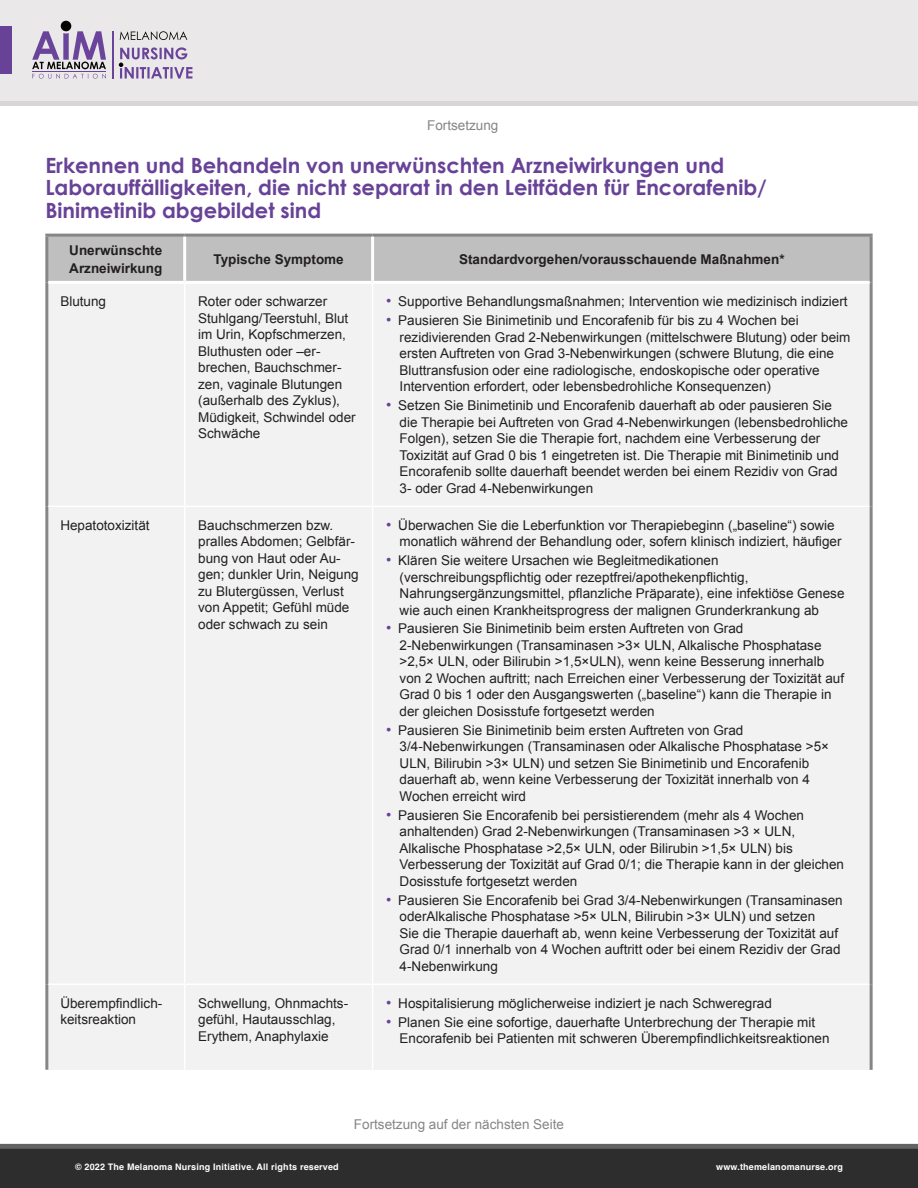
<style>
.page{position:relative;width:918px;height:1188px;background:#fff}
.page>*{position:absolute;margin:0;border:0;box-sizing:border-box;transform-origin:0 0}
.t1{font:700 21px/22.5px "Century Gothic";color:#684297}
.Table_Text_2__Append{font:13.5px/16.5px "Arial";color:#231f20}
.Colnum_Title{font:700 13.5px/18px "Arial";color:#231f20}
.t2{font:13.5px "Arial";color:#878586}
.t3{font:700 9px "Helvetica";letter-spacing:.02em;color:#fff}
.s1{font-size:15px;color:#684297}
</style>
<div class="page">
<div style="left:0;top:0;width:918px;height:101px;background:#eae8e8"></div>
<div style="left:0;top:101px;width:918px;height:5px;background:#d9d6d7"></div>
<div style="left:0;top:26px;width:12px;height:48px;background:#684297"></div>
<svg style="left:32px;top:31px;width:74px;height:48px"></svg>
<div style="left:61px;top:21px;width:10px;height:10px;background:#040503;border-radius:50%"></div>
<hr style="left:112px;top:31px;width:2px;height:48px;background:#6a449b">
<svg style="left:120px;top:31px;width:67px;height:9px"></svg>
<svg style="left:119px;top:47px;width:73px;height:32px"></svg>
<div style="left:48px;top:237px;width:822px;height:44px;background:#bfbfbf"></div>
<div style="left:48px;top:284px;width:822px;height:786px;background:#f2f2f2"></div>
<hr style="left:45px;top:237px;width:3px;height:45px;background:#878586">
<hr style="left:45px;top:234px;width:140px;height:3px;background:#878586">
<hr style="left:185px;top:234px;width:188px;height:3px;background:#878586">
<hr style="left:373px;top:234px;width:500px;height:3px;background:#878586">
<hr style="left:45px;top:282px;width:3px;height:224px;background:#878586">
<hr style="left:45px;top:506px;width:3px;height:478px;background:#878586">
<hr style="left:45px;top:984px;width:3px;height:86px;background:#878586">
<hr style="left:870px;top:237px;width:3px;height:45px;background:#878586">
<hr style="left:184px;top:284px;width:1px;height:222px;background:#fff">
<hr style="left:372px;top:284px;width:1px;height:222px;background:#fff">
<hr style="left:48px;top:506px;width:137px;height:1px;background:#fff">
<hr style="left:185px;top:506px;width:188px;height:1px;background:#fff">
<hr style="left:184px;top:507px;width:1px;height:477px;background:#fff">
<hr style="left:373px;top:506px;width:497px;height:1px;background:#fff">
<hr style="left:372px;top:507px;width:1px;height:477px;background:#fff">
<hr style="left:48px;top:984px;width:137px;height:1px;background:#fff">
<hr style="left:185px;top:984px;width:188px;height:1px;background:#fff">
<hr style="left:373px;top:984px;width:497px;height:1px;background:#fff">
<hr style="left:184px;top:985px;width:1px;height:85px;background:#fff">
<hr style="left:372px;top:985px;width:1px;height:85px;background:#fff">
<hr style="left:870px;top:282px;width:3px;height:224px;background:#878586">
<hr style="left:870px;top:506px;width:3px;height:478px;background:#878586">
<hr style="left:870px;top:984px;width:3px;height:86px;background:#878586">
<hr style="left:183px;top:237px;width:3px;height:44px;background:#fff">
<hr style="left:371px;top:237px;width:3px;height:44px;background:#fff">
<div style="left:0;top:1149px;width:918px;height:39px;background:#2e2d2e"></div>
<svg style="left:0;top:1144px;width:918px;height:5px;background:#616060"></svg>
<p class="t2" style="left:427px;top:117px;width:73px">Fortsetzung</p>
<p class="t1" style="left:45px;top:153px;width:723px">Erkennen und Behandeln von unerwünschten Arzneiwirkungen und<br>Laborauffälligkeiten, die nicht separat in den Leitfäden für Encorafenib/<br>Binimetinib abgebildet sind</p>
<p class="Colnum_Title" style="left:69px;top:241px;width:95px">Unerwünschte<br>Arzneiwirkung</p>
<p class="Colnum_Title" style="left:213px;top:250px;width:132px">Typische Symptome</p>
<p class="Colnum_Title" style="left:459px;top:250px;width:327px">Standardvorgehen/vorausschauende Maßnahmen*</p>
<p class="Table_Text_2__Append" style="left:60px;top:294px;width:47px">Blutung</p>
<p class="Table_Text_2__Append" style="left:198px;top:294px;width:159px">Roter oder schwarzer<br>Stuhlgang/Teerstuhl, Blut im Urin, Kopfschmerzen,<br>Bluthusten oder –er&shy;brechen, Bauchschmer&shy;zen, vaginale Blutungen (außerhalb des Zyklus),<br>Müdigkeit, Schwindel oder<br>Schwäche</p>
<p class="Table_Text_2__Append" style="left:386px;top:294px;width:463px"><span class="s1">•</span> Supportive Behandlungsmaßnahmen; Intervention wie medizinisch indiziert</p>
<p class="Table_Text_2__Append" style="left:400px;top:313px;width:452px;text-indent:-14px"><span class="s1">•</span> Pausieren Sie Binimetinib und Encorafenib für bis zu 4 Wochen bei rezidivierenden Grad 2-Nebenwirkungen (mittelschwere Blutung) oder beim ersten Auftreten von Grad 3-Nebenwirkungen (schwere Blutung, die eine Bluttransfusion oder eine radiologische, endoskopische oder operative Intervention erfordert, oder lebensbedrohliche Konsequenzen)</p>
<p class="Table_Text_2__Append" style="left:400px;top:397px;width:450px;text-indent:-14px"><span class="s1">•</span> Setzen Sie Binimetinib und Encorafenib dauerhaft ab oder pausieren Sie die Therapie bei Auftreten von Grad 4-Nebenwirkungen (lebensbedrohliche Folgen), setzen Sie die Therapie fort, nachdem eine Verbesserung der Toxizität auf Grad 0 bis 1 eingetreten ist. Die Therapie mit Binimetinib und Encorafenib sollte dauerhaft beendet werden bei einem Rezidiv von Grad 3- oder Grad 4-Nebenwirkungen</p>
<p class="Table_Text_2__Append" style="left:60px;top:517px;width:91px">Hepatotoxizität</p>
<p class="Table_Text_2__Append" style="left:198px;top:517px;width:162px">Bauchschmerzen bzw. pralles Abdomen; Gelbfär&shy;bung von Haut oder Au&shy;gen; dunkler Urin, Neigung zu Blutergüssen, Verlust von Appetit; Gefühl müde oder schwach zu sein</p>
<p class="Table_Text_2__Append" style="left:400px;top:517px;width:443px;text-indent:-14px"><span class="s1">•</span> Überwachen Sie die Leberfunktion vor Therapiebeginn („baseline“) sowie monatlich während der Behandlung oder, sofern klinisch indiziert, häufiger</p>
<p class="Table_Text_2__Append" style="left:400px;top:552px;width:446px;text-indent:-14px"><span class="s1">•</span> Klären Sie weitere Ursachen wie Begleitmedikationen (verschreibungspflichtig oder rezeptfrei/apothekenpflichtig, Nahrungsergänzungsmittel, pflanzliche Präparate), eine infektiöse Genese wie auch einen Krankheitsprogress der malignen Grunderkrankung ab</p>
<p class="Table_Text_2__Append" style="left:400px;top:621px;width:446px;text-indent:-14px"><span class="s1">•</span> Pausieren Sie Binimetinib beim ersten Auftreten von Grad 2-Nebenwirkungen (Transaminasen &gt;3× ULN, Alkalische Phosphatase &gt;2,5× ULN, oder Bilirubin &gt;1,5×ULN), wenn keine Besserung innerhalb von 2 Wochen auftritt; nach Erreichen einer Verbesserung der Toxizität auf Grad 0 bis 1 oder den Ausgangswerten („baseline“) kann die Therapie in der gleichen Dosisstufe fortgesetzt werden</p>
<p class="Table_Text_2__Append" style="left:400px;top:722px;width:431px;text-indent:-14px"><span class="s1">•</span> Pausieren Sie Binimetinib beim ersten Auftreten von Grad 3/4-Nebenwirkungen (Transaminasen oder Alkalische Phosphatase &gt;5× ULN, Bilirubin &gt;3× ULN) und setzen Sie Binimetinib und Encorafenib dauerhaft ab, wenn keine Verbesserung der Toxizität innerhalb von 4<br>Wochen erreicht wird</p>
<p class="Table_Text_2__Append" style="left:400px;top:807px;width:446px;text-indent:-14px"><span class="s1">•</span> Pausieren Sie Encorafenib bei persistierendem (mehr als 4 Wochen anhaltenden) Grad 2-Nebenwirkungen (Transaminasen &gt;3 × ULN, Alkalische Phosphatase &gt;2,5× ULN, oder Bilirubin &gt;1,5× ULN) bis Verbesserung der Toxizität auf Grad 0/1; die Therapie kann in der gleichen Dosisstufe fortgesetzt werden</p>
<p class="Table_Text_2__Append" style="left:400px;top:892px;width:445px;text-indent:-14px"><span class="s1">•</span> Pausieren Sie Encorafenib bei Grad 3/4-Nebenwirkungen (Transaminasen oderAlkalische Phosphatase &gt;5× ULN, Bilirubin &gt;3× ULN) und setzen<br>Sie die Therapie dauerhaft ab, wenn keine Verbesserung der Toxizität auf Grad 0/1 innerhalb von 4 Wochen auftritt oder bei einem Rezidiv der Grad 4-Nebenwirkung</p>
<p class="Table_Text_2__Append" style="left:60px;top:995px;width:104px">Überempfindlich&shy;keitsreaktion</p>
<p class="Table_Text_2__Append" style="left:198px;top:995px;width:152px">Schwellung, Ohnmachts&shy;gefühl, Hautausschlag,<br>Erythem, Anaphylaxie</p>
<p class="Table_Text_2__Append" style="left:386px;top:995px;width:387px"><span class="s1">•</span> Hospitalisierung möglicherweise indiziert je nach Schweregrad</p>
<p class="Table_Text_2__Append" style="left:400px;top:1014px;width:431px;text-indent:-14px"><span class="s1">•</span> Planen Sie eine sofortige, dauerhafte Unterbrechung der Therapie mit<br>Encorafenib bei Patienten mit schweren Überempfindlichkeitsreaktionen</p>
<p class="t2" style="left:354px;top:1115px;width:212px">Fortsetzung auf der nächsten Seite</p>
<p class="t3" style="left:75px;top:1161px;width:265px">© 2022 The Melanoma Nursing Initiative. All rights reserved</p>
<p class="t3" style="left:716px;top:1161px;width:128px">www.themelanomanurse.org</p>
</div>
